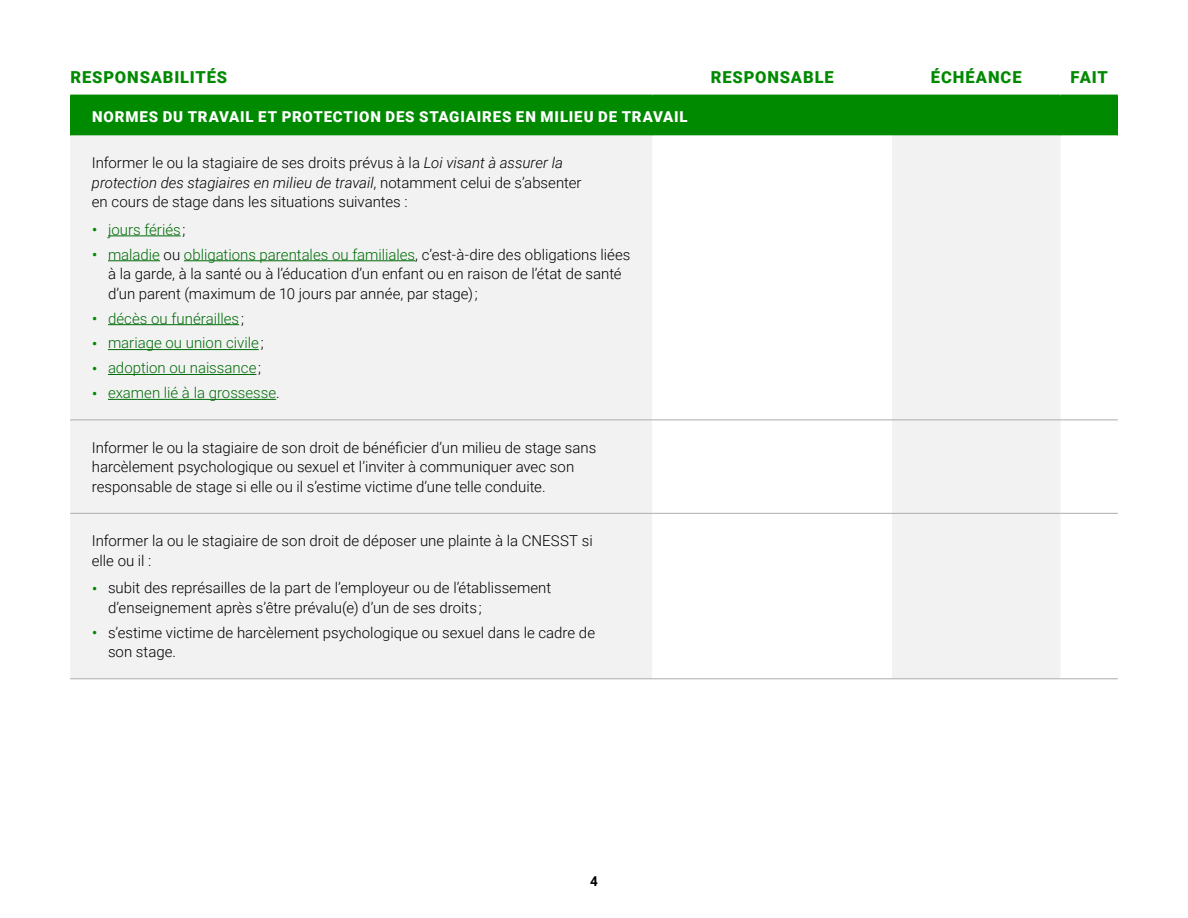
<style>
.page{position:relative;width:1188px;height:918px;background:#fff}
.page>*{position:absolute;margin:0;border:0;box-sizing:border-box;transform-origin:0 0}
.Titre_tableau_centré{font:900 16.5px "Roboto";letter-spacing:.055em;color:#008a00}
.Titre_tableau__H2{font:900 16.5px "Roboto";letter-spacing:.05em;color:#008a00}
.Texte_tableau__P{font:300 15px/19.5px "Roboto";color:#000}
.t1{font:300 15px "Roboto";color:#006c08}
.Sous-titre_tableau{font:900 15px "Roboto";letter-spacing:.055em;color:#fff}
.t2{font:700 13.5px "Roboto";color:#000}
.s1{font-style:italic}
.s2{font-size:18px;color:#008a00}
.s3{color:#000}
.s4{color:#006c08}
</style>
<div class="page">
<div style="left:70px;top:96px;width:1048px;height:39px;background:#008a00"></div>
<div style="left:70px;top:135px;width:582px;height:543px;background:#f2f2f2"></div>
<div style="left:892px;top:135px;width:169px;height:543px;background:#f2f2f2"></div>
<hr style="left:70px;top:419px;width:582px;height:1px;background:#acacac">
<hr style="left:652px;top:419px;width:240px;height:1px;background:#acacac">
<hr style="left:892px;top:419px;width:169px;height:1px;background:#acacac">
<hr style="left:1061px;top:419px;width:57px;height:1px;background:#acacac">
<hr style="left:70px;top:513px;width:582px;height:1px;background:#acacac">
<hr style="left:652px;top:513px;width:240px;height:1px;background:#acacac">
<hr style="left:892px;top:513px;width:169px;height:1px;background:#acacac">
<hr style="left:1061px;top:513px;width:57px;height:1px;background:#acacac">
<hr style="left:70px;top:678px;width:582px;height:1px;background:#acacac">
<hr style="left:652px;top:678px;width:240px;height:1px;background:#acacac">
<hr style="left:892px;top:678px;width:169px;height:1px;background:#acacac">
<hr style="left:1061px;top:678px;width:57px;height:1px;background:#acacac">
<hr style="left:70px;top:95px;width:582px;height:3px;background:#008a00">
<hr style="left:652px;top:95px;width:240px;height:3px;background:#008a00">
<hr style="left:892px;top:95px;width:169px;height:3px;background:#008a00">
<hr style="left:1061px;top:95px;width:57px;height:3px;background:#008a00">
<hr style="left:108px;top:236px;width:73px;height:1px;background:#006c08">
<hr style="left:108px;top:260px;width:52px;height:1px;background:#006c08">
<hr style="left:184px;top:260px;width:231px;height:1px;background:#006c08">
<hr style="left:108px;top:324px;width:131px;height:1px;background:#006c08">
<hr style="left:108px;top:349px;width:151px;height:1px;background:#006c08">
<hr style="left:108px;top:374px;width:148px;height:1px;background:#006c08">
<hr style="left:108px;top:399px;width:168px;height:1px;background:#006c08">
<h2 class="Titre_tableau__H2" style="left:70px;top:65px;width:158px">RESPONSABILITÉS</h2>
<h2 class="Titre_tableau_centré" style="left:711px;top:65px;width:124px">RESPONSABLE</h2>
<h2 class="Titre_tableau_centré" style="left:931px;top:65px;width:92px">ÉCHÉANCE</h2>
<h2 class="Titre_tableau_centré" style="left:1070px;top:65px;width:39px">FAIT</h2>
<h3 class="Sous-titre_tableau" style="left:92px;top:106px;width:597px">NORMES DU TRAVAIL ET PROTECTION DES STAGIAIRES EN MILIEU DE TRAVAIL</h3>
<p class="Texte_tableau__P" style="left:92px;top:153px;width:491px">Informer le ou la stagiaire de ses droits prévus à la <span class="s1">Loi visant à assurer la protection des stagiaires en milieu de travail</span>, notamment celui de s’absenter en cours de stage dans les situations suivantes :</p>
<p class="t1" style="left:92px;top:219px;width:95px"><span class="s2">•</span> jours fériés <span class="s3">;</span></p>
<p class="Texte_tableau__P" style="left:108px;top:244px;width:524px;text-indent:-16px"><span class="s2">•</span> <span class="s4">maladie</span> ou <span class="s4">obligations parentales ou familiales</span>, c’est-à-dire des obligations liées à la garde, à la santé ou à l’éducation d’un enfant ou en raison de l’état de santé d’un parent (maximum de 10 jours par année, par stage) ;</p>
<p class="t1" style="left:92px;top:308px;width:154px"><span class="s2">•</span> décès ou funérailles <span class="s3">;</span></p>
<p class="t1" style="left:92px;top:333px;width:173px"><span class="s2">•</span> mariage ou union civile <span class="s3">;</span></p>
<p class="t1" style="left:92px;top:358px;width:171px"><span class="s2">•</span> adoption ou naissance <span class="s3">;</span></p>
<p class="t1" style="left:92px;top:382px;width:190px"><span class="s2">•</span> examen lié à la grossesse<span class="s3">.</span></p>
<p class="Texte_tableau__P" style="left:92px;top:437px;width:506px">Informer le ou la stagiaire de son droit de bénéficier d’un milieu de stage sans harcèlement psychologique ou sexuel et l’inviter à communiquer avec son responsable de stage si elle ou il s’estime victime d’une telle conduite.</p>
<p class="Texte_tableau__P" style="left:92px;top:531px;width:502px">Informer la ou le stagiaire de son droit de déposer une plainte à la CNESST si elle ou il :</p>
<p class="Texte_tableau__P" style="left:108px;top:578px;width:445px;text-indent:-16px"><span class="s2">•</span> subit des représailles de la part de l’employeur ou de l’établissement d’enseignement après s’être prévalu(e) d’un de ses droits ;</p>
<p class="Texte_tableau__P" style="left:108px;top:622px;width:489px;text-indent:-16px"><span class="s2">•</span> s’estime victime de harcèlement psychologique ou sexuel dans le cadre de son stage.</p>
<p class="t2" style="left:590px;top:871px;width:9px">4</p>
</div>
